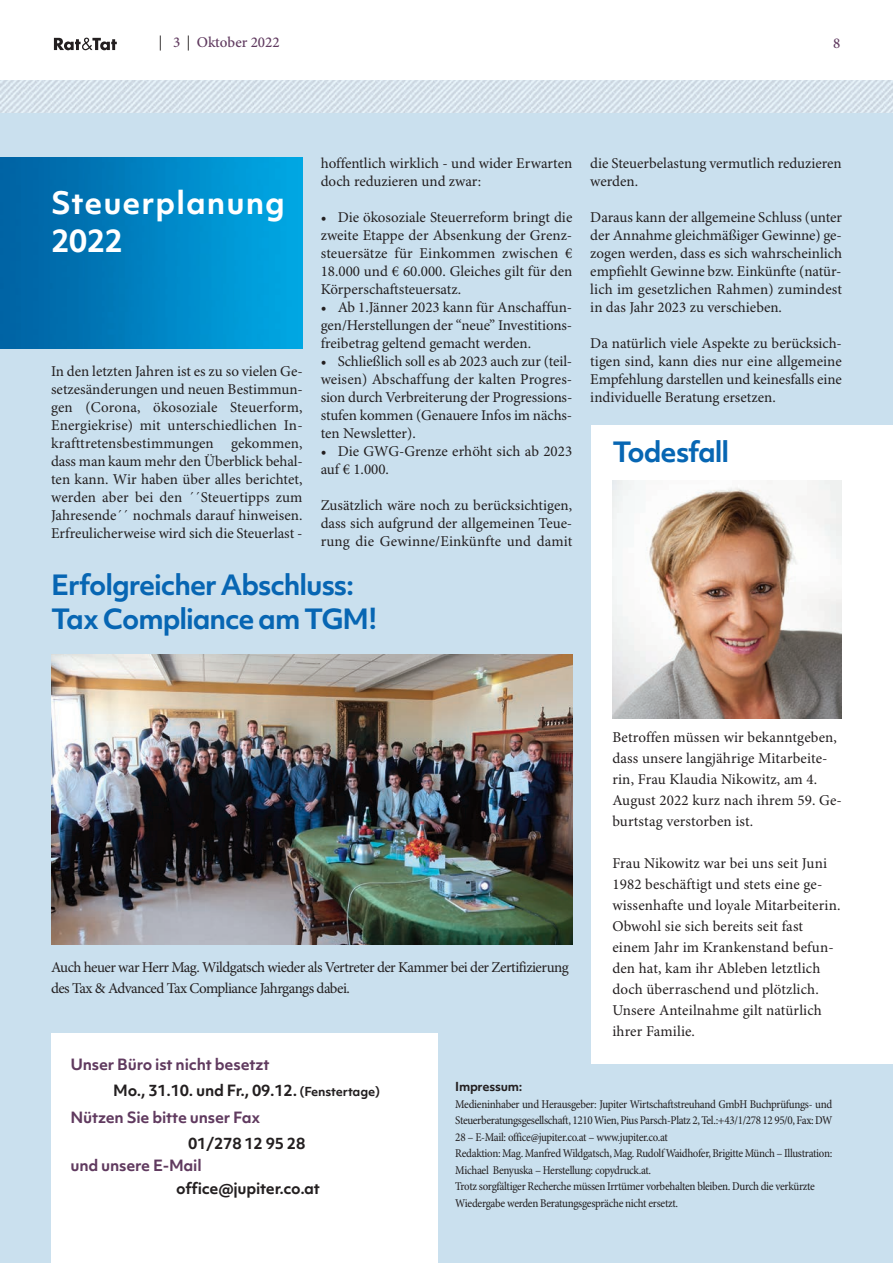
<style>
.page{position:relative;width:893px;height:1263px;background:#fff}
.page>*{position:absolute;margin:0;border:0;box-sizing:border-box;transform-origin:0 0}
.t1{font:700 30px/38.2px "Objektiv Mk 1";letter-spacing:.035em;color:#fff}
.t2{font:700 27px/33.9px "Objektiv Mk 1";letter-spacing:-.04em;color:#0766b3}
.t3{font:15px/18px "Minion Pro";color:#231f20;text-align:justify}
.t4{font:15px/21px "Minion Pro";letter-spacing:-.035em;color:#231f20}
.t5{font:700 15px "Objektiv Mk 1";letter-spacing:-.015em;color:#231f20}
.t6{font:700 15px "Objektiv Mk 1";letter-spacing:-.015em;color:#603a5f}
.t7{font:500 15px "Minion Pro";color:#603a5f}
.t8{font:condensed 12px/16.5px "Minion Pro";letter-spacing:-.025em;color:#231f20}
.t9{font:700 12px "Objektiv Mk 1";letter-spacing:-.025em;color:#231f20}
.s1{font-family:"Futura BT";font-weight:400;color:#231f20}
.s2{font-size:12px}
</style>
<div class="page">
<div style="left:0;top:112px;width:893px;height:1151px;background:#cae0ee"></div>
<svg style="left:54px;top:38px;width:63px;height:12px"></svg>
<img style="left:0;top:81px;width:893px;height:31px">
<div style="left:51px;top:1033px;width:386px;height:230px;background:#fff"></div>
<img style="left:0;top:157px;width:303px;height:192px">
<div style="left:591px;top:425px;width:302px;height:639px;background:#fff"></div>
<img style="left:51px;top:655px;width:521px;height:289px">
<img style="left:612px;top:480px;width:230px;height:239px">
<p class="t7" style="left:157px;top:33px;width:124px"><span class="s1">|</span> 3 <span class="s1">|</span> Oktober 2022</p>
<p class="t7" style="left:833px;top:34px;width:9px">8</p>
<h1 class="t1" style="left:51px;top:186px;width:235px">Steuerplanung<br>2022</h1>
<p class="t3" style="left:51px;top:364px;width:253px">In den letzten Jahren ist es zu so vielen Ge&shy;setzesänderungen und neuen Bestimmun&shy;gen (Corona, ökosoziale Steuerform, Energiekrise) mit unterschiedlichen In&shy;krafttretensbestimmungen gekommen, dass man kaum mehr den Überblick behal&shy;ten kann. Wir haben über alles berichtet, werden aber bei den ´´Steuertipps zum Jahresende´´ nochmals darauf hinweisen.<br>Erfreulicherweise wird sich die Steuerlast -</p>
<p class="t3" style="left:321px;top:156px;width:253px">hoffentlich wirklich - und wider Erwarten doch reduzieren und zwar:</p>
<p class="t3" style="left:321px;top:210px;width:253px">• Die ökosoziale Steuerreform bringt die zweite Etappe der Absenkung der Grenz&shy;steuersätze für Einkommen zwischen € 18.000 und € 60.000. Gleiches gilt für den Körperschaftsteuersatz.</p>
<p class="t3" style="left:321px;top:300px;width:253px">• Ab 1.Jänner 2023 kann für Anschaffun&shy;gen/Herstellungen der “neue” Investitions&shy;freibetrag geltend gemacht werden.</p>
<p class="t3" style="left:321px;top:354px;width:253px">• Schließlich soll es ab 2023 auch zur (teil&shy;weisen) Abschaffung der kalten Progres&shy;sion durch Verbreiterung der Progressions&shy;stufen kommen (Genauere Infos im nächs&shy;ten Newsletter).</p>
<p class="t3" style="left:321px;top:444px;width:253px">• Die GWG-Grenze erhöht sich ab 2023 auf € 1.000.</p>
<p class="t3" style="left:321px;top:498px;width:253px">Zusätzlich wäre noch zu berücksichtigen, dass sich aufgrund der allgemeinen Teue&shy;rung die Gewinne/Einkünfte und damit</p>
<h2 class="t2" style="left:51px;top:571px;width:328px">Erfolgreicher Abschluss:<br>Tax Compliance am TGM!</h2>
<p class="t3" style="left:590px;top:156px;width:253px">die Steuerbelastung vermutlich reduzieren werden.</p>
<p class="t3" style="left:590px;top:210px;width:253px">Daraus kann der allgemeine Schluss (unter der Annahme gleichmäßiger Gewinne) ge&shy;zogen werden, dass es sich wahrscheinlich empfiehlt Gewinne bzw. Einkünfte (natür&shy;lich im gesetzlichen Rahmen) zumindest in das Jahr 2023 zu verschieben.</p>
<p class="t3" style="left:590px;top:336px;width:253px">Da natürlich viele Aspekte zu berücksich&shy;tigen sind, kann dies nur eine allgemeine Empfehlung darstellen und keinesfalls eine individuelle Beratung ersetzen.</p>
<h2 class="t2" style="left:612px;top:437px;width:119px">Todesfall</h2>
<p class="t4" style="left:51px;top:958px;width:519px">Auch heuer war Herr Mag. Wildgatsch wieder als Vertreter der Kammer bei der Zertifizierung des Tax &amp; Advanced Tax Compliance Jahrgangs dabei.</p>
<p class="t3" style="left:612px;top:728px;width:231px;line-height:21px;text-align:left">Betroffen müssen wir bekanntgeben, dass unsere langjährige Mitarbeite&shy;rin, Frau Klaudia Nikowitz, am 4.<br>August 2022 kurz nach ihrem 59. Ge&shy;burtstag verstorben ist.</p>
<p class="t3" style="left:612px;top:854px;width:230px;line-height:21px;text-align:left">Frau Nikowitz war bei uns seit Juni<br>1982 beschäftigt und stets eine ge&shy;wissenhafte und loyale Mitarbeiterin.<br>Obwohl sie sich bereits seit fast einem Jahr im Krankenstand befun&shy;den hat, kam ihr Ableben letztlich doch überraschend und plötzlich.<br>Unsere Anteilnahme gilt natürlich ihrer Familie.</p>
<p class="t6" style="left:70px;top:1058px;width:201px">Unser Büro ist nicht besetzt</p>
<p class="t5" style="left:113px;top:1084px;width:269px">Mo., 31.10. und Fr., 09.12. <span class="s2">(Fenstertage)</span></p>
<p class="t6" style="left:70px;top:1111px;width:191px">Nützen Sie bitte unser Fax</p>
<p class="t5" style="left:188px;top:1137px;width:119px">01/278 12 95 28</p>
<p class="t6" style="left:70px;top:1159px;width:133px">und unsere E-Mail</p>
<p class="t5" style="left:176px;top:1182px;width:145px">office@jupiter.co.at</p>
<p class="t9" style="left:455px;top:1081px;width:68px">Impressum:</p>
<p class="t8" style="left:455px;top:1096px;width:379px">Medieninhaber und Herausgeber: Jupiter Wirtschaftstreuhand GmbH Buchprüfungs- und Steuerberatungsgesellschaft, 1210 Wien, Pius Parsch-Platz 2, Tel.:+43/1/278 12 95/0, Fax: DW 28 – E-Mail: office@jupiter.co.at – www.jupiter.co.at<br>Redaktion: Mag. Manfred Wildgatsch, Mag. Rudolf Waidhofer, Brigitte Münch – Illustration:<br>Michael Benyuska – Herstellung: copydruck.at.<br>Trotz sorgfältiger Recherche müssen Irrtümer vorbehalten bleiben. Durch die verkürzte Wiedergabe werden Beratungsgespräche nicht ersetzt.</p>
</div>
